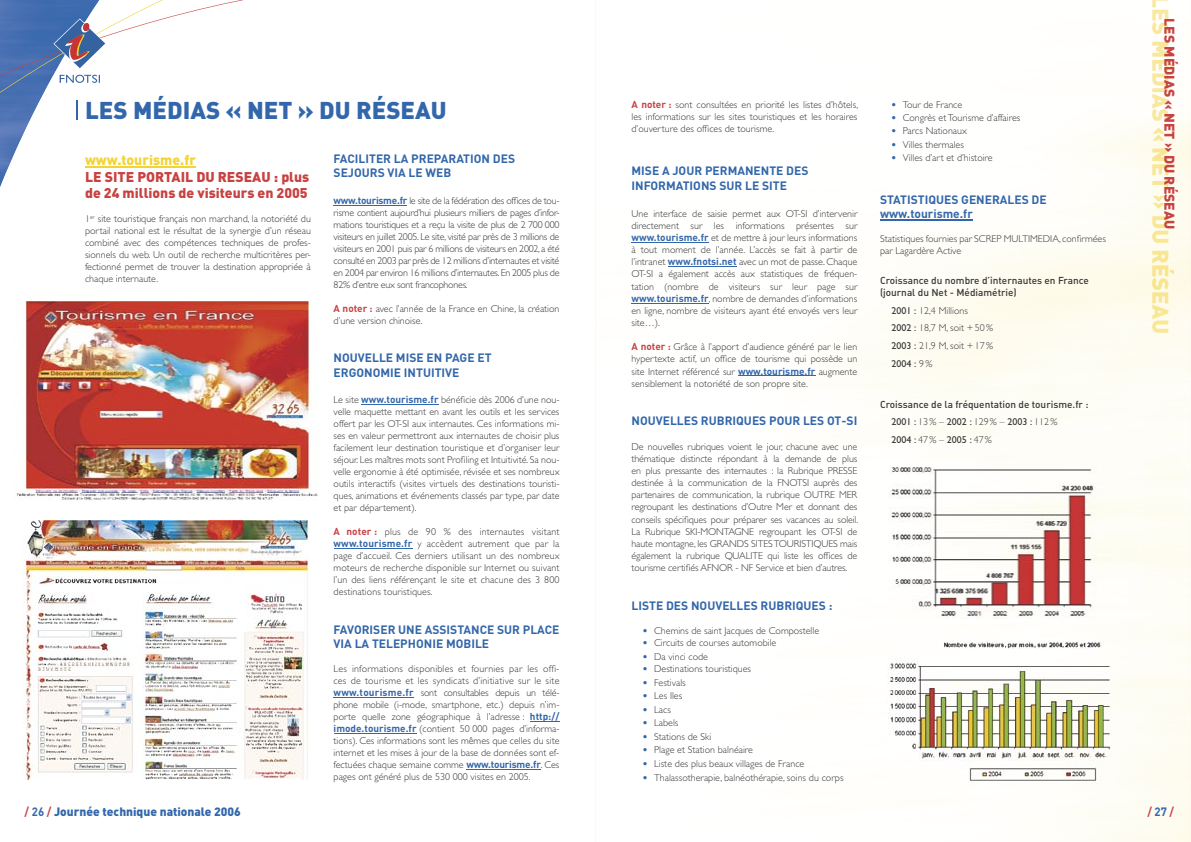
<style>
.page{position:relative;width:1191px;height:842px;background:#fff}
.page>*{position:absolute;margin:0;border:0;box-sizing:border-box;transform-origin:0 0}
.t1{font:900 24px "DIN";color:#3367ab}
.t2{font:900 14px/16.8px "DIN";color:#c84242}
.t3{font:900 14px "DIN";color:#f3d437}
.t4{font:700 12px/14.4px "DIN";color:#3367ab}
.t5{font:900 12px "DIN";color:#3367ab}
.t6{font:700 12px "DIN";color:#c84242;scale:.95 1}
.t7{font:300 10px/12px "Gill Sans";color:#363637;text-align:justify}
.t8{font:10px/12px "DIN Medium Alternate";color:#363637}
.t9{font:10px/17.7px "Gill Sans";color:#363637}
.s1{font-family:"DIN";font-weight:700;color:#3367ab}
.s2{font-family:"DIN";font-weight:700;color:#c84242}
.s3{font-weight:700;color:#c84242}
.s4{font-weight:700}
.s5{font-family:"DIN";font-weight:900;color:#3367ab}
.s6{font-weight:400}
.s7{font-weight:300}
.s8{color:#3367ab}
</style>
<div class="page">
<svg style="left:0;top:0;width:243px;height:182px"></svg>
<svg style="left:53px;top:18px;width:54px;height:66px"></svg>
<img style="left:595px;top:0;width:596px;height:842px">
<img style="left:1152px;top:0;width:16px;height:57px">
<img style="left:1152px;top:60px;width:22px;height:11px">
<img style="left:1152px;top:74px;width:16px;height:48px">
<img style="left:1152px;top:127px;width:12px;height:15px">
<img style="left:1152px;top:149px;width:16px;height:40px">
<img style="left:1152px;top:190px;width:12px;height:19px">
<img style="left:1152px;top:210px;width:16px;height:53px">
<img style="left:1152px;top:265px;width:22px;height:11px">
<img style="left:1152px;top:278px;width:16px;height:56px">
<hr style="left:631px;top:242px;width:78px;height:1px;background:#3367ab">
<hr style="left:668px;top:266px;width:68px;height:1px;background:#3367ab">
<hr style="left:631px;top:303px;width:78px;height:1px;background:#3367ab">
<hr style="left:738px;top:375px;width:77px;height:1px;background:#3367ab">
<hr style="left:880px;top:219px;width:92px;height:1px;background:#3367ab">
<img style="left:872px;top:459px;width:269px;height:164px">
<img style="left:887px;top:633px;width:228px;height:152px">
<svg style="left:76px;top:100px;width:1px;height:20px"></svg>
<hr style="left:85px;top:166px;width:111px;height:1px;background:#f3d437">
<hr style="left:333px;top:205px;width:74px;height:1px;background:#3367ab">
<hr style="left:361px;top:404px;width:77px;height:1px;background:#3367ab">
<hr style="left:333px;top:548px;width:79px;height:1px;background:#3367ab">
<hr style="left:333px;top:697px;width:81px;height:1px;background:#3367ab">
<svg style="left:530px;top:721px;width:29px;height:1px"></svg>
<hr style="left:333px;top:733px;width:83px;height:1px;background:#3367ab">
<hr style="left:466px;top:769px;width:75px;height:1px;background:#3367ab">
<img style="left:16px;top:301px;width:302px;height:200px">
<img style="left:23px;top:520px;width:287px;height:260px">
<h1 class="t1" style="left:85px;top:95px;width:363px">LES MÉDIAS « NET » DU RÉSEAU</h1>
<h2 class="t3" style="left:85px;top:150px;width:112px">www.tourisme.fr</h2>
<h2 class="t2" style="left:85px;top:167px;width:226px">LE SITE PORTAIL DU RESEAU : plus de 24 millions de visiteurs en 2005</h2>
<p class="t7" style="left:85px;top:213px;width:227px">1<sup>er</sup> site touristique français non marchand, la notoriété du portail national est le résultat de la synergie d’un réseau combiné avec des compétences techniques de profes&shy;sionnels du web. Un outil de recherche multicritères per&shy;fectionné permet de trouver la destination appropriée à chaque internaute.</p>
<p class="t4" style="left:333px;top:151px;width:183px">FACILITER LA PREPARATION DES<br>SEJOURS VIA LE WEB</p>
<p class="t7" style="left:333px;top:195px;width:227px"><span class="s1">www.tourisme.fr</span> le site de la fédération des offices de tou&shy;risme contient aujourd’hui plusieurs milliers de pages d’infor&shy;mations touristiques et a reçu la visite de plus de 2 700 000 visiteurs en juillet 2005. Le site, visité par près de 3 millions de visiteurs en 2001 puis par 6 millions de visiteurs en 2002, a été consulté en 2003 par près de 12 millions d’internautes et visité en 2004 par environ 16 millions d’internautes. En 2005 plus de 82% d’entre eux sont francophones.</p>
<p class="t7" style="left:333px;top:303px;width:227px"><span class="s2">A noter :</span> avec l’année de la France en Chine, la création d’une version chinoise.</p>
<p class="t4" style="left:333px;top:350px;width:159px">NOUVELLE MISE EN PAGE ET<br>ERGONOMIE INTUITIVE</p>
<p class="t7" style="left:333px;top:394px;width:227px">Le site <span class="s1">www.tourisme.fr</span> bénéficie dès 2006 d’une nou&shy;velle maquette mettant en avant les outils et les services offert par les OT-SI aux internautes. Ces informations mi&shy;ses en valeur permettront aux internautes de choisir plus facilement leur destination touristique et d’organiser leur séjour. Les maîtres mots sont Profiling et Intuitivité. Sa nou&shy;velle ergonomie à été optimisée, révisée et ses nombreux outils interactifs (visites virtuels des destinations touristi&shy;ques, animations et événements classés par type, par date et par département).</p>
<p class="t7" style="left:333px;top:526px;width:227px"><span class="s2">A noter :</span> plus de 90 % des internautes visitant <span class="s1">www.tourisme.fr</span> y accèdent autrement que par la page d’accueil. Ces derniers utilisant un des nombreux moteurs de recherche disponible sur Internet ou suivant l’un des liens référençant le site et chacune des 3 800 destinations touristiques.</p>
<p class="t4" style="left:333px;top:621px;width:227px">FAVORISER UNE ASSISTANCE SUR PLACE<br>VIA LA TELEPHONIE MOBILE</p>
<p class="t7" style="left:333px;top:663px;width:227px">Les informations disponibles et fournies par les offi&shy;ces de tourisme et les syndicats d’initiative sur le site <span class="s1">www.tourisme.fr</span> sont consultables depuis un télé&shy;phone mobile (i-mode, smartphone, etc.) depuis n’im&shy;porte quelle zone géographique à l’adresse : <span class="s1">http:// imode.tourisme.fr</span> (contient 50 000 pages d’informa&shy;tions). Ces informations sont les mêmes que celles du site internet et les mises à jour de la base de données sont ef&shy;fectuées chaque semaine comme <span class="s1">www.tourisme.fr</span>. Ces pages ont généré plus de 530 000 visites en 2005.</p>
<p class="t5" style="left:25px;top:804px;width:218px"><span class="s3">/</span> <span class="s4">26</span> <span class="s3">/</span> Journée technique nationale 2006</p>
<p class="t7" style="left:631px;top:98px;width:228px"><span class="s2">A noter :</span> sont consultées en priorité les listes d’hôtels, les informations sur les sites touristiques et les horaires d’ouverture des offices de tourisme.</p>
<p class="t4" style="left:631px;top:163px;width:178px">MISE A JOUR PERMANENTE DES<br>INFORMATIONS SUR LE SITE</p>
<p class="t7" style="left:631px;top:207px;width:227px">Une interface de saisie permet aux OT-SI d’intervenir directement sur les informations présentes sur <span class="s1">www.tourisme.fr</span> et de mettre à jour leurs informations à tout moment de l’année. L’accès se fait à partir de l’intranet <span class="s1">www.fnotsi.net</span> avec un mot de passe. Chaque OT-SI a également accès aux statistiques de fréquen&shy;tation (nombre de visiteurs sur leur page sur <span class="s1">www.tourisme.fr</span>, nombre de demandes d’informations en ligne, nombre de visiteurs ayant été envoyés vers leur site…).</p>
<p class="t7" style="left:631px;top:341px;width:227px"><span class="s2">A noter :</span> Grâce à l’apport d’audience généré par le lien hypertexte actif, un office de tourisme qui possède un site Internet référencé sur <span class="s1">www.tourisme.fr</span> augmente sensiblement la notoriété de son propre site.</p>
<p class="t4" style="left:631px;top:413px;width:227px">NOUVELLES RUBRIQUES POUR LES OT-SI</p>
<p class="t7" style="left:631px;top:440px;width:228px">De nouvelles rubriques voient le jour, chacune avec une thématique distincte répondant à la demande de plus en plus pressante des internautes : la Rubrique PRESSE destinée à la communication de la FNOTSI auprès des partenaires de communication, la rubrique OUTRE MER regroupant les destinations d’Outre Mer et donnant des conseils spécifiques pour préparer ses vacances au soleil.<br>La Rubrique SKI-MONTAGNE regroupant les OT-SI de haute montagne, les GRANDS SITES TOURISTIQUES mais également la rubrique QUALITE qui liste les offices de tourisme certifiés AFNOR - NF Service et bien d’autres.</p>
<p class="t4" style="left:631px;top:598px;width:202px">LISTE DES NOUVELLES RUBRIQUES :</p>
<p class="t7" style="left:643px;top:625px;width:178px"><span class="s5">•</span> Chemins de saint Jacques de Compostelle</p>
<p class="t7" style="left:643px;top:637px;width:135px"><span class="s5">•</span> Circuits de courses automobile</p>
<p class="t7" style="left:643px;top:651px;width:67px"><span class="s5">•</span> Da vinci code</p>
<p class="t7" style="left:643px;top:663px;width:110px"><span class="s5">•</span> Destinations touristiques</p>
<p class="t7" style="left:643px;top:676px;width:44px"><span class="s5">•</span> Festivals</p>
<p class="t7" style="left:643px;top:690px;width:41px"><span class="s5">•</span> Les Iles</p>
<p class="t7" style="left:643px;top:703px;width:30px"><span class="s5">•</span> Lacs</p>
<p class="t7" style="left:643px;top:717px;width:37px"><span class="s5">•</span> Labels</p>
<p class="t7" style="left:643px;top:731px;width:70px"><span class="s5">•</span> Stations de Ski</p>
<p class="t7" style="left:643px;top:744px;width:112px"><span class="s5">•</span> Plage et Station balnéaire</p>
<p class="t7" style="left:643px;top:758px;width:163px"><span class="s5">•</span> Liste des plus beaux villages de France</p>
<p class="t7" style="left:643px;top:771px;width:202px"><span class="s5">•</span> Thalassotherapie, balnéothérapie, soins du corps</p>
<p class="t7" style="left:891px;top:98px;width:72px"><span class="s5">•</span> Tour de France</p>
<p class="t7" style="left:891px;top:112px;width:131px"><span class="s5">•</span> Congrès et Tourisme d’affaires</p>
<p class="t7" style="left:891px;top:125px;width:77px"><span class="s5">•</span> Parcs Nationaux</p>
<p class="t7" style="left:891px;top:139px;width:74px"><span class="s5">•</span> Villes thermales</p>
<p class="t7" style="left:891px;top:152px;width:103px"><span class="s5">•</span> Villes d’art et d’histoire</p>
<p class="t4" style="left:880px;top:192px;width:168px">STATISTIQUES GENERALES DE www.tourisme.fr</p>
<p class="t7" style="left:880px;top:233px;width:227px">Statistiques fournies par SCREP MULTIMEDIA, confirmées par Lagardère Active</p>
<p class="t8" style="left:880px;top:274px;width:210px">Croissance du nombre d’internautes en France (journal du Net - Médiamétrie)</p>
<p class="t7" style="left:891px;top:302px;width:103px;line-height:17.7px;text-align:left"><span class="s6">2001 :</span> 12,4 Millions<br><span class="s6">2002 :</span> 18,7 M, soit + 50 %<br><span class="s6">2003 :</span> 21,9 M, soit + 17 %<br><span class="s6">2004 :</span> 9 %</p>
<p class="t8" style="left:880px;top:398px;width:210px">Croissance de la fréquentation de tourisme.fr :</p>
<p class="t9" style="left:891px;top:413px;width:168px">2001 : <span class="s7">13 % –</span> 2002 : <span class="s7">129 % –</span> 2003 : <span class="s7">112 %<br></span>2004 : <span class="s7">47 % –</span> 2005 : <span class="s7">47 %</span></p>
<h2 class="t2" style="left:1178px;top:18px;width:212px;rotate:90deg">LES MÉDIAS « NET » DU RÉSEAU</h2>
<p class="t6" style="left:1147px;top:804px;width:30px">/ <span class="s8">27</span> /</p>
</div>
